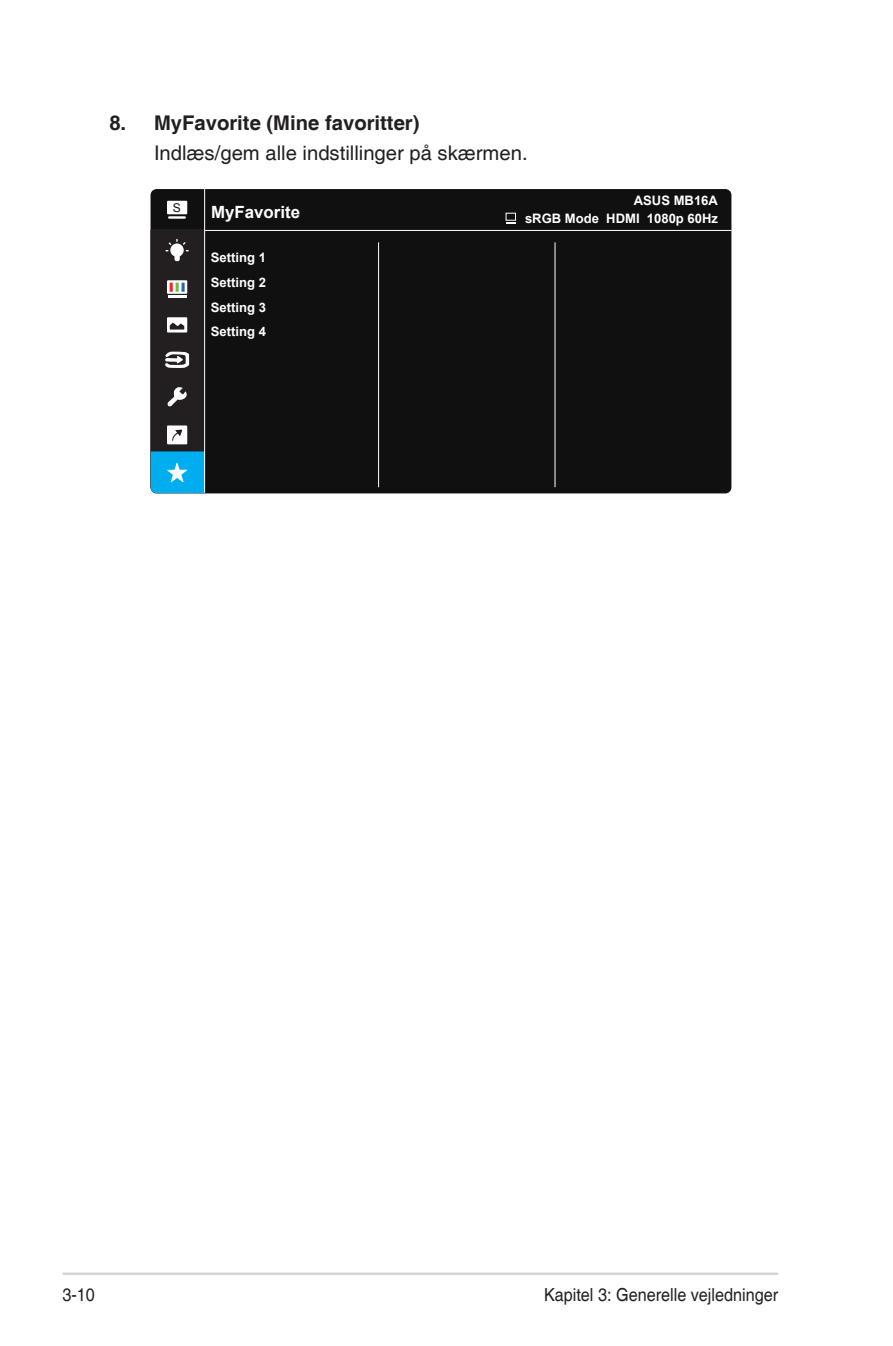
<style>
.page{position:relative;width:893px;height:1346px;background:#fff}
.page>*{position:absolute;margin:0;border:0;box-sizing:border-box;transform-origin:0 0}
.Body_Text_Indent{font:20.25px "Helvetica";color:#231f20}
.OSD_Item{font:700 20.25px "Helvetica";color:#231f20}
.t1{font:18px "Helvetica";color:#231f20;scale:.9 1}
.t2{font:700 16.88px "Arial";color:#fff}
.t3{font:700 13.05px/24.8px "Arial";color:#fff}
.t4{font:12.15px "Arial";color:#101010}
</style>
<div class="page">
<hr style="left:63px;top:1272px;width:715px;height:3px;background:#d1d2d4">
<div style="left:151px;top:189px;width:580px;height:304px;background:#101010;border-radius:6px"></div>
<hr style="left:151px;top:230px;width:580px;height:1px;background:#fff">
<hr style="left:378px;top:242px;width:1px;height:245px;background:#fff">
<hr style="left:555px;top:242px;width:1px;height:245px;background:#fff">
<div style="left:167px;top:201px;width:20px;height:13px;background:#fff"></div>
<hr style="left:168px;top:216px;width:18px;height:3px;background:#fff">
<hr style="left:204px;top:189px;width:1px;height:304px;background:#fff">
<svg style="left:150px;top:230px;width:55px;height:263px"></svg>
<div style="left:506px;top:213px;width:10px;height:7px;border:1px solid #fff"></div>
<p class="OSD_Item" style="left:109px;top:110px;width:312px">8. MyFavorite (Mine favoritter)</p>
<p class="Body_Text_Indent" style="left:154px;top:141px;width:375px">Indlæs/gem alle indstillinger på skærmen.</p>
<p class="t4" style="left:173px;top:200px;width:10px">S</p>
<p class="t2" style="left:211px;top:201px;width:91px">MyFavorite</p>
<p class="t3" style="left:211px;top:246px;width:57px">Setting 1<br>Setting 2</p>
<p class="t3" style="left:211px;top:320px;width:57px">Setting 4</p>
<p class="t3" style="left:211px;top:295px;width:57px">Setting 3</p>
<p class="t3" style="left:634px;top:188px;width:86px">ASUS MB16A</p>
<p class="t3" style="left:525px;top:206px;width:194px">sRGB Mode HDMI 1080p 60Hz</p>
<h2 class="t1" style="left:63px;top:1284px;width:38px">3-10</h2>
<h2 class="t1" style="left:544px;top:1284px;width:262px">Kapitel 3: Generelle vejledninger</h2>
</div>
